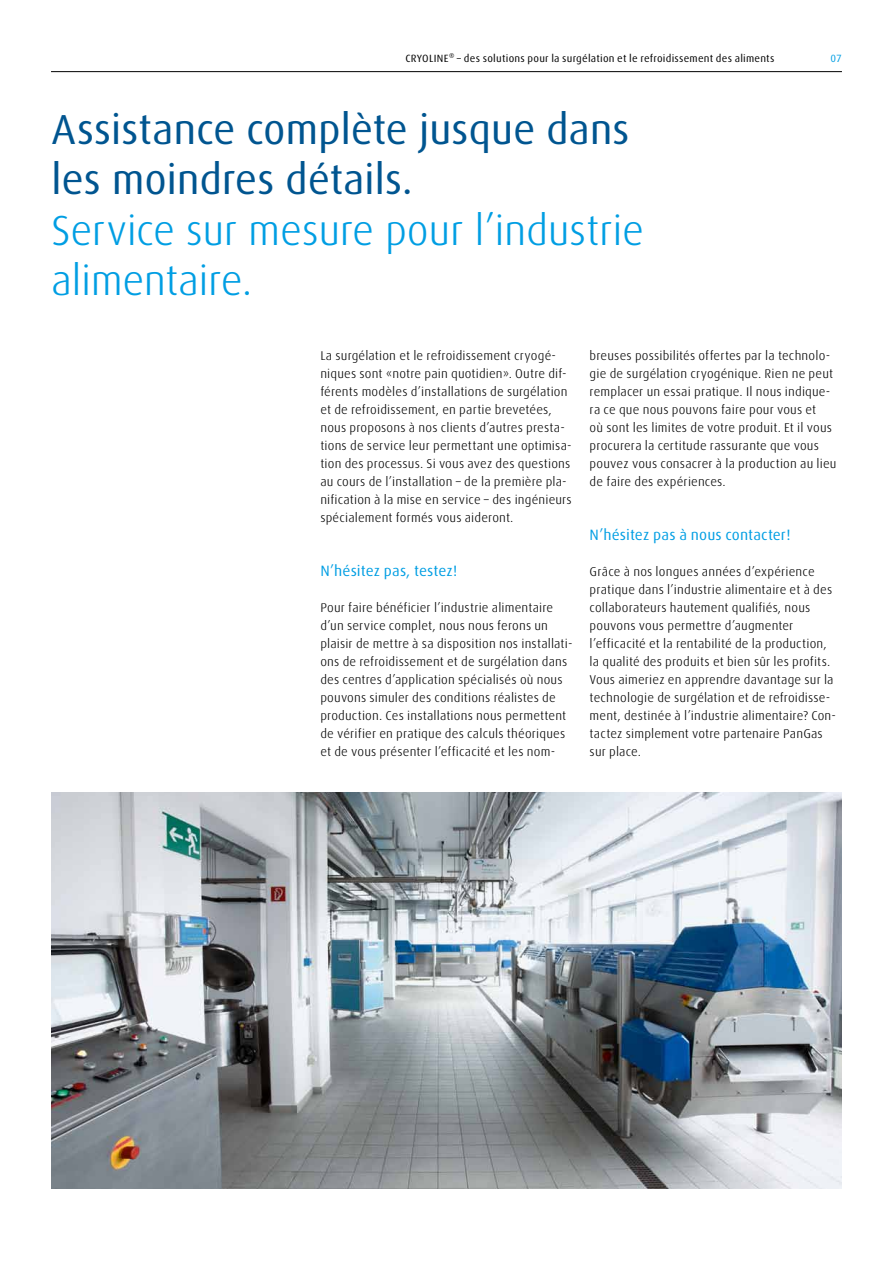
<style>
.page{position:relative;width:893px;height:1263px;background:#fff}
.page>*{position:absolute;margin:0;border:0;box-sizing:border-box;transform-origin:0 0}
.t1{font:42px/50.4px "Linde Dax Global";letter-spacing:-.01em;color:#005590}
.t2{font:300 42px/50.4px "Linde Dax Global";letter-spacing:-.01em;color:#009ee3}
.t3{font:15px "Linde Dax Global";letter-spacing:.005em;color:#009ee3}
.t4{font:300 12.75px/18px "Linde Dax Global";letter-spacing:.01em;color:#000}
.t5{font:10.5px "Linde Dax Global";letter-spacing:.02em;color:#000}
.t6{font:10.5px "Linde Dax Global";color:#009ee3}
</style>
<div class="page">
<hr style="left:51px;top:71px;width:791px;height:1px;background:#000">
<img style="left:51px;top:792px;width:791px;height:396px">
<p class="t5" style="left:405px;top:52px;width:371px">CRYOLINE® – des solutions pour la surgélation et le refroidissement des aliments</p>
<p class="t6" style="left:831px;top:52px;width:13px">07</p>
<h1 class="t1" style="left:51px;top:104px;width:580px">Assistance complète jusque dans les moindres détails.</h1>
<h1 class="t2" style="left:51px;top:205px;width:595px">Service sur mesure pour l’industrie alimentaire.</h1>
<p class="t4" style="left:320px;top:347px;width:253px">La surgélation et le refroidissement cryogé&shy;niques sont «notre pain quotidien». Outre dif&shy;férents modèles d’installations de surgélation et de refroidissement, en partie brevetées, nous proposons à nos clients d’autres presta&shy;tions de service leur permettant une optimisa&shy;tion des processus. Si vous avez des questions au cours de l’installation – de la première pla&shy;nification à la mise en service – des ingénieurs spécialement formés vous aideront.</p>
<p class="t3" style="left:320px;top:562px;width:139px">N’hésitez pas, testez!</p>
<p class="t4" style="left:320px;top:599px;width:254px">Pour faire bénéficier l’industrie alimentaire d’un service complet, nous nous ferons un plaisir de mettre à sa disposition nos installati&shy;ons de refroidissement et de surgélation dans des centres d’application spécialisés où nous pouvons simuler des conditions réalistes de production. Ces installations nous permettent de vérifier en pratique des calculs théoriques et de vous présenter l’efficacité et les nom-</p>
<p class="t4" style="left:590px;top:347px;width:248px">breuses possibilités offertes par la technolo&shy;gie de surgélation cryogénique. Rien ne peut remplacer un essai pratique. Il nous indique&shy;ra ce que nous pouvons faire pour vous et<br>où sont les limites de votre produit. Et il vous procurera la certitude rassurante que vous pouvez vous consacrer à la production au lieu de faire des expériences.</p>
<p class="t3" style="left:590px;top:526px;width:202px">N’hésitez pas à nous contacter!</p>
<p class="t4" style="left:590px;top:563px;width:248px">Grâce à nos longues années d’expérience pratique dans l’industrie alimentaire et à des collaborateurs hautement qualifiés, nous pouvons vous permettre d’augmenter l’efficacité et la rentabilité de la production, la qualité des produits et bien sûr les profits.<br>Vous aimeriez en apprendre davantage sur la technologie de surgélation et de refroidisse&shy;ment, destinée à l’industrie alimentaire? Con&shy;tactez simplement votre partenaire PanGas sur place.</p>
</div>
